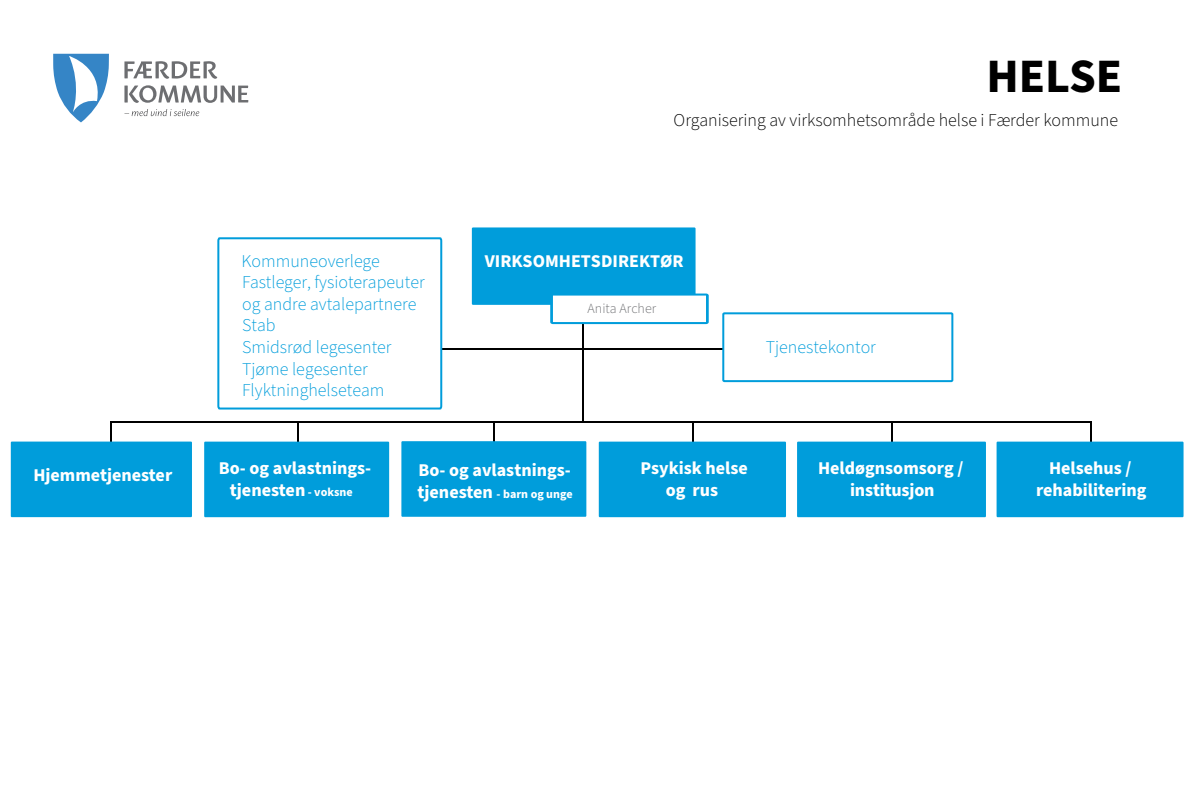
<style>
.page{position:relative;width:1191px;height:791px;background:#fff}
.page>*{position:absolute;margin:0;border:0;box-sizing:border-box;transform-origin:0 0}
.t1{font:700 48px "Source Sans Pro";color:#000}
.t2{font:700 18px/21.6px "Source Sans Pro";color:#fff;text-align:center}
.t3{font:300 18px/21.6px "Source Sans Pro";color:#009ddb}
.t4{font:300 18px "Source Sans Pro";color:#000}
.t5{font:300 14px "Source Sans Pro";color:#6d6e71}
.t6{font:700 12px "Source Sans Pro";color:#fff}
.s1{font-size:12px}
.s2{font-size:18px}
</style>
<div class="page">
<hr style="left:493px;top:421px;width:1px;height:52px;background:#000">
<hr style="left:297px;top:422px;width:1px;height:52px;background:#000">
<hr style="left:1090px;top:421px;width:1px;height:52px;background:#000">
<hr style="left:111px;top:421px;width:1px;height:52px;background:#000">
<hr style="left:412px;top:348px;width:377px;height:1px;background:#000">
<hr style="left:583px;top:287px;width:1px;height:134px;background:#000">
<div style="left:472px;top:227px;width:223px;height:78px;background:#009ddb"></div>
<svg style="left:550px;top:293px;width:158px;height:31px"></svg>
<div style="left:11px;top:442px;width:181px;height:75px;background:#009ddb"></div>
<svg style="left:217px;top:237px;width:226px;height:173px"></svg>
<hr style="left:112px;top:421px;width:978px;height:1px;background:#000">
<div style="left:996px;top:442px;width:187px;height:75px;background:#009ddb"></div>
<hr style="left:692px;top:421px;width:1px;height:52px;background:#000">
<div style="left:599px;top:442px;width:187px;height:75px;background:#009ddb"></div>
<hr style="left:891px;top:422px;width:1px;height:52px;background:#000">
<div style="left:797px;top:442px;width:189px;height:75px;background:#009ddb"></div>
<svg style="left:53px;top:54px;width:56px;height:68px"></svg>
<svg style="left:124px;top:61px;width:93px;height:18px"></svg>
<svg style="left:124px;top:85px;width:124px;height:18px"></svg>
<svg style="left:124px;top:109px;width:75px;height:7px"></svg>
<div style="left:204px;top:442px;width:185px;height:75px;background:#009ddb"></div>
<div style="left:401px;top:441px;width:185px;height:76px;background:#009ddb"></div>
<svg style="left:724px;top:348px;width:228px;height:35px"></svg>
<div style="left:722px;top:312px;width:231px;height:70px;border:2px solid #009ddb"></div>
<h1 class="t1" style="left:986px;top:43px;width:137px">HELSE</h1>
<p class="t4" style="left:673px;top:108px;width:446px">Organisering av virksomhetsområde helse i Færder kommune</p>
<p class="t2" style="left:33px;top:465px;width:140px">Hjemmetjenester</p>
<p class="t3" style="left:242px;top:250px;width:185px">Kommuneoverlege<br>Fastleger, fysioterapeuter og andre avtalepartnere<br>Stab<br>Smidsrød legesenter<br>Tjøme legesenter<br>Flyktninghelseteam</p>
<p class="t2" style="left:485px;top:250px;width:200px">VIRKSOMHETSDIREKTØR</p>
<p class="t5" style="left:587px;top:299px;width:70px">Anita Archer</p>
<p class="t3" style="left:765px;top:337px;width:112px">Tjenestekontor</p>
<p class="t2" style="left:640px;top:458px;width:109px">Psykisk helse og rus</p>
<p class="t2" style="left:219px;top:458px;width:154px">Bo- og avlastnings&shy;tjenesten <span class="s1">- voksne</span></p>
<p class="t2" style="left:818px;top:458px;width:147px">Heldøgnsomsorg / institusjon</p>
<p class="t2" style="left:418px;top:460px;width:154px">Bo- og avlastnings-</p>
<p class="t6" style="left:417px;top:485px;width:157px"><span class="s2">tjenesten</span> - barn og unge</p>
<p class="t2" style="left:1036px;top:458px;width:112px">Helsehus / rehabilitering</p>
</div>
